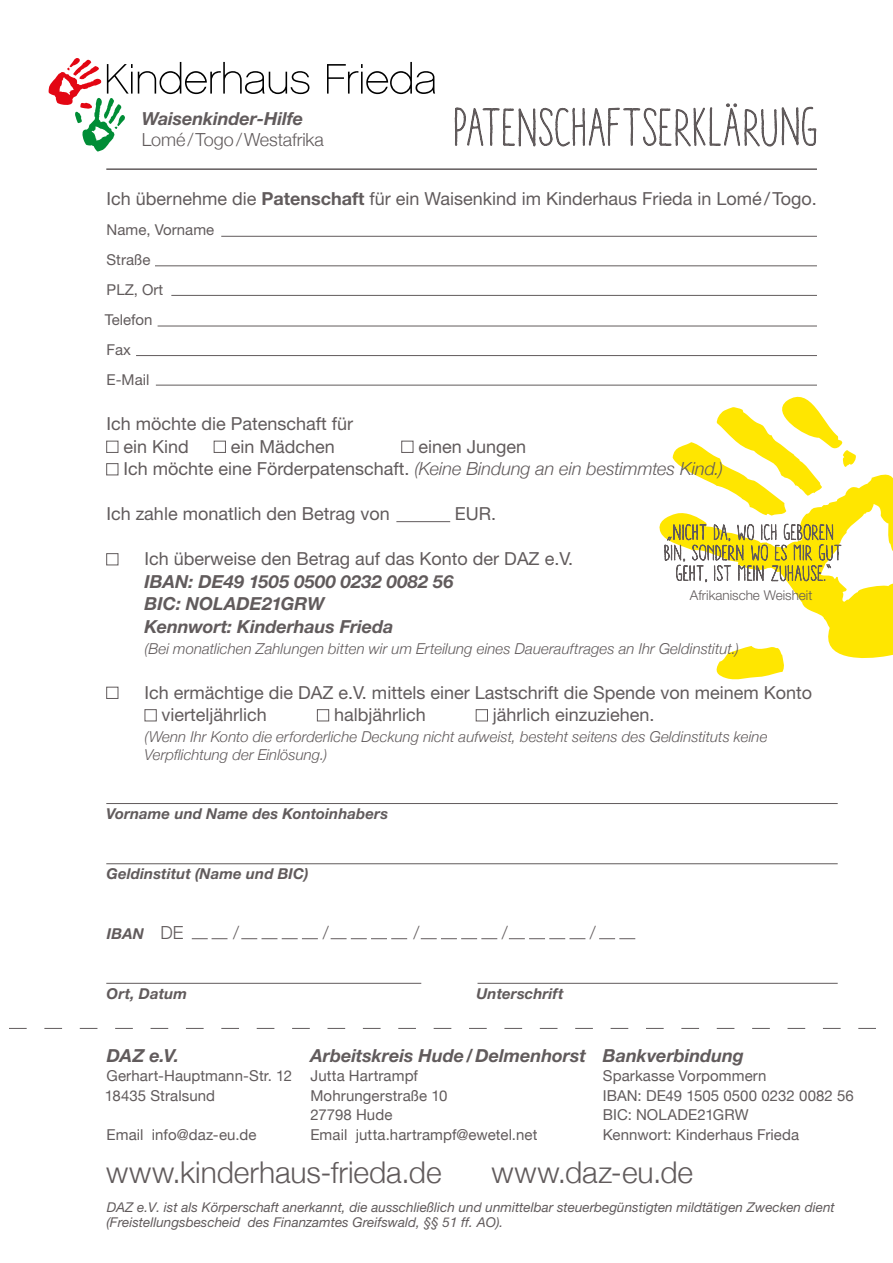
<style>
.page{position:relative;width:893px;height:1263px;background:#fff}
.page>*{position:absolute;margin:0;border:0;box-sizing:border-box;transform-origin:0 0}
.t1{font:300 30px "Helvetica Neue";color:#615b5c}
.t2{font:18px/22.5px "Helvetica Neue LT Std";color:#615b5c}
.t3{font:italic 700 18px/22.5px "Helvetica Neue LT Std";color:#615b5c}
.t4{font:italic 300 18px "Helvetica Neue";letter-spacing:-.005em;color:#615b5c}
.t5{font:300 18px "Helvetica Neue";letter-spacing:-.005em;color:#615b5c}
.t6{font:15px "Helvetica Neue";letter-spacing:.005em;color:#615b5c}
.t7{font:italic 300 15px/18px "Helvetica Neue";letter-spacing:.005em;color:#615b5c}
.t8{font:italic 700 15px "Helvetica Neue LT Std";letter-spacing:.005em;color:#615b5c}
.t9{font:15px/30px "Helvetica Neue LT Std";color:#615b5c}
.t10{font:italic 13.5px/15px "Helvetica Neue LT Std";color:#615b5c}
.t11{font:300 13.5px "Helvetica Neue LT Std";color:#615b5c}
.s1{font-weight:700}
.s2{font-family:"Helvetica Neue LT Std";font-weight:400;font-style:normal}
</style>
<div class="page">
<svg style="left:659px;top:474px;width:234px;height:206px"></svg>
<div style="left:106px;top:441px;width:12px;height:12px;border:1px solid #615b5c"></div>
<div style="left:214px;top:441px;width:12px;height:12px;border:1px solid #615b5c"></div>
<div style="left:401px;top:441px;width:12px;height:12px;border:1px solid #615b5c"></div>
<div style="left:106px;top:463px;width:12px;height:12px;border:1px solid #615b5c"></div>
<div style="left:106px;top:553px;width:12px;height:12px;border:1px solid #615b5c"></div>
<div style="left:106px;top:687px;width:12px;height:12px;border:1px solid #615b5c"></div>
<div style="left:145px;top:709px;width:12px;height:12px;border:1px solid #615b5c"></div>
<div style="left:317px;top:709px;width:12px;height:12px;border:1px solid #615b5c"></div>
<div style="left:476px;top:709px;width:12px;height:12px;border:1px solid #615b5c"></div>
<hr style="left:396px;top:521px;width:54px;height:1px;background:#615b5c">
<hr style="left:221px;top:236px;width:596px;height:1px;background:#615b5c">
<hr style="left:155px;top:266px;width:662px;height:1px;background:#615b5c">
<hr style="left:171px;top:295px;width:646px;height:1px;background:#615b5c">
<hr style="left:158px;top:326px;width:659px;height:1px;background:#615b5c">
<hr style="left:136px;top:355px;width:681px;height:1px;background:#615b5c">
<hr style="left:156px;top:385px;width:661px;height:1px;background:#615b5c">
<hr style="left:106px;top:803px;width:732px;height:1px;background:#615b5c">
<hr style="left:106px;top:863px;width:732px;height:1px;background:#615b5c">
<svg style="left:192px;top:938px;width:35px;height:1px"></svg>
<svg style="left:241px;top:938px;width:77px;height:1px"></svg>
<svg style="left:331px;top:938px;width:76px;height:1px"></svg>
<svg style="left:421px;top:938px;width:76px;height:1px"></svg>
<svg style="left:509px;top:938px;width:76px;height:1px"></svg>
<svg style="left:599px;top:938px;width:36px;height:1px"></svg>
<hr style="left:477px;top:983px;width:361px;height:1px;background:#615b5c">
<hr style="left:106px;top:983px;width:315px;height:1px;background:#615b5c">
<svg style="left:327px;top:62px;width:108px;height:32px"></svg>
<svg style="left:48px;top:58px;width:262px;height:94px"></svg>
<hr style="left:106px;top:168px;width:711px;height:2px;background:#615b5c">
<svg style="left:9px;top:1028px;width:867px;height:1px"></svg>
<svg style="left:664px;top:384px;width:195px;height:199px"></svg>
<svg style="left:454px;top:103px;width:363px;height:44px"></svg>
<p class="t3" style="left:142px;top:106px;width:163px">Waisenkinder-Hilfe</p>
<p class="t5" style="left:142px;top:125px;width:184px">Lomé/Togo/Westafrika</p>
<p class="t2" style="left:106px;top:187px;width:712px">Ich übernehme die <span class="s1">Patenschaft</span> für ein Waisenkind im Kinderhaus Frieda in Lomé/Togo.</p>
<p class="t9" style="left:105px;top:215px;width:111px">Name, Vorname<br>Straße<br>PLZ, Ort<br>Telefon<br>Fax<br>E-Mail</p>
<p class="t2" style="left:123px;top:412px;width:231px;text-indent:-17px">Ich möchte die Patenschaft für ein Kind</p>
<p class="t2" style="left:231px;top:435px;width:106px">ein Mädchen</p>
<p class="t2" style="left:418px;top:435px;width:109px">einen Jungen</p>
<p class="t4" style="left:123px;top:455px;width:601px"><span class="s2">Ich möchte eine Förderpatenschaft.</span> (Keine Bindung an ein bestimmtes Kind.)</p>
<p class="t2" style="left:106px;top:502px;width:285px">Ich zahle monatlich den Betrag von</p>
<p class="t2" style="left:455px;top:502px;width:43px">EUR.</p>
<p class="t2" style="left:145px;top:547px;width:430px">Ich überweise den Betrag auf das Konto der DAZ e.V.</p>
<p class="t3" style="left:145px;top:570px;width:310px">IBAN: DE49 1505 0500 0232 0082 56<br>BIC: NOLADE21GRW<br>Kennwort: Kinderhaus Frieda</p>
<p class="t7" style="left:145px;top:638px;width:596px">(Bei monatlichen Zahlungen bitten wir um Erteilung eines Dauerauftrages an Ihr Geldinstitut.)</p>
<p class="t2" style="left:162px;top:681px;width:652px;text-indent:-17px">Ich ermächtige die DAZ e.V. mittels einer Lastschrift die Spende von meinem Konto vierteljährlich</p>
<p class="t11" style="left:690px;top:587px;width:124px">Afrikanische Weisheit</p>
<p class="t2" style="left:334px;top:703px;width:93px">halbjährlich</p>
<p class="t2" style="left:493px;top:703px;width:163px">jährlich einzuziehen.</p>
<p class="t7" style="left:145px;top:727px;width:624px">(Wenn Ihr Konto die erforderliche Deckung nicht aufweist, besteht seitens des Geldinstituts keine<br>Verpflichtung der Einlösung.)</p>
<p class="t8" style="left:106px;top:804px;width:283px">Vorname und Name des Kontoinhabers</p>
<p class="t8" style="left:107px;top:864px;width:204px">Geldinstitut (Name und BIC)</p>
<p class="t8" style="left:107px;top:924px;width:39px">IBAN</p>
<p class="t5" style="left:161px;top:918px;width:24px">DE</p>
<p class="t5" style="left:233px;top:918px;width:7px">/</p>
<p class="t5" style="left:323px;top:918px;width:7px">/</p>
<p class="t5" style="left:414px;top:918px;width:7px">/</p>
<p class="t5" style="left:502px;top:918px;width:7px">/</p>
<p class="t5" style="left:590px;top:918px;width:7px">/</p>
<p class="t8" style="left:107px;top:984px;width:82px">Ort, Datum</p>
<p class="t8" style="left:476px;top:984px;width:89px">Unterschrift</p>
<p class="t3" style="left:107px;top:1044px;width:74px">DAZ e.V.</p>
<p class="t3" style="left:310px;top:1044px;width:435px">Arbeitskreis Hude/Delmenhorst Bankverbindung</p>
<p class="t6" style="left:106px;top:1065px;width:313px">Gerhart-Hauptmann-Str. 12 Jutta Hartrampf</p>
<p class="t6" style="left:603px;top:1065px;width:165px">Sparkasse Vorpommern</p>
<p class="t6" style="left:105px;top:1085px;width:112px">18435 Stralsund</p>
<p class="t6" style="left:310px;top:1085px;width:138px">Mohrungerstraße 10</p>
<p class="t6" style="left:603px;top:1085px;width:252px">IBAN: DE49 1505 0500 0232 0082 56</p>
<p class="t6" style="left:310px;top:1104px;width:83px">27798 Hude</p>
<p class="t6" style="left:603px;top:1104px;width:147px">BIC: NOLADE21GRW</p>
<p class="t6" style="left:107px;top:1124px;width:151px">Email info@daz-eu.de</p>
<p class="t6" style="left:310px;top:1124px;width:228px">Email jutta.hartrampf@ewetel.net</p>
<p class="t6" style="left:603px;top:1124px;width:198px">Kennwort: Kinderhaus Frieda</p>
<h1 class="t1" style="left:106px;top:1148px;width:337px">www.kinderhaus-frieda.de</h1>
<h1 class="t1" style="left:492px;top:1148px;width:203px">www.daz-eu.de</h1>
<p class="t10" style="left:106px;top:1199px;width:730px">DAZ e.V. ist als Körperschaft anerkannt, die ausschließlich und unmittelbar steuerbegünstigten mildtätigen Zwecken dient (Freistellungsbescheid des Finanzamtes Greifswald, §§ 51 ff. AO).</p>
</div>
